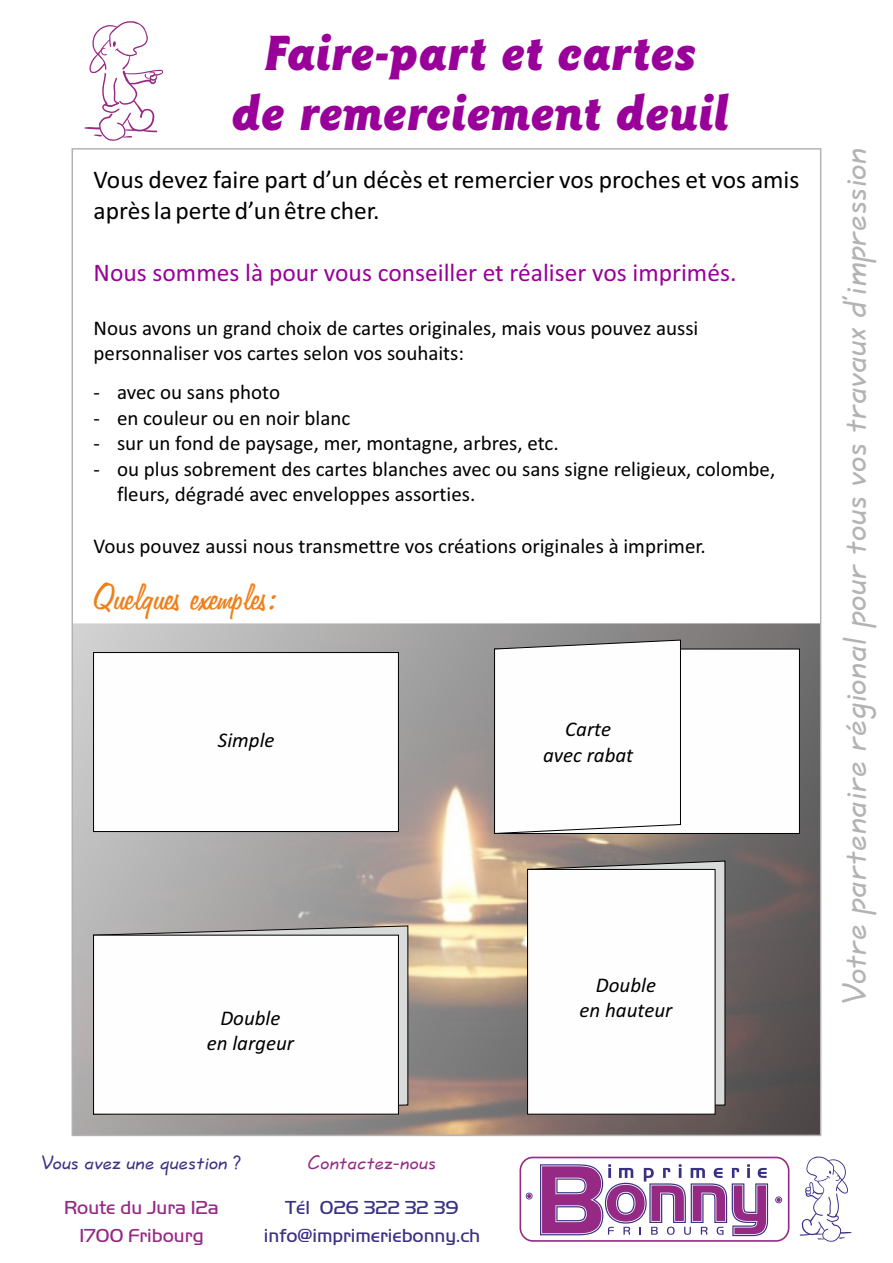
<style>
.page{position:relative;width:893px;height:1263px;background:#fff}
.page>*{position:absolute;margin:0;border:0;box-sizing:border-box;transform-origin:0 0}
.t1{font:italic 900 49.5px/60px "Goudy Sans IT Cby BT";color:#909;text-align:center}
.t2{font:42px "Freehand 575 BT Regular B";color:#ef7f1a}
.t3{font:36px "Quill Script";color:#b2b3b3}
.t4{font:25.5px/31.2px "Calibri";color:#000}
.t5{font:25.5px "Calibri";color:#909}
.t6{font:21px/25.7px "Calibri";color:#000}
.t7{font:italic 21px/25.5px "Calibri";color:#000;text-align:center}
.t8{font:21px "Quill Script";letter-spacing:-.005em;color:#393185}
.t9{font:21px "Quill Script";color:#962983}
.t10{font:19.65px "Handel Got D Ligh";color:#393185}
.t11{font:19.65px "Handel Got D Ligh";color:#962983}
</style>
<div class="page">
<img style="left:75px;top:623px;width:743px;height:510px">
<div style="left:93px;top:652px;width:306px;height:180px;background:#fefefe;border:1px solid #000"></div>
<svg style="left:93px;top:925px;width:315px;height:190px;background:#aaa9a8"></svg>
<div style="left:93px;top:935px;width:306px;height:179px;background:#fefefe;border:1px solid #000"></div>
<svg style="left:527px;top:860px;width:199px;height:246px;background:#a8a6a4"></svg>
<div style="left:527px;top:869px;width:188px;height:245px;background:#fefefe;border:1px solid #000"></div>
<div style="left:494px;top:649px;width:306px;height:185px;background:#fefefe;border:1px solid #000"></div>
<svg style="left:494px;top:639px;width:187px;height:195px"></svg>
<svg style="left:84px;top:21px;width:79px;height:120px"></svg>
<svg style="left:519px;top:1157px;width:270px;height:85px"></svg>
<svg style="left:800px;top:1156px;width:52px;height:86px"></svg>
<h1 class="t1" style="left:232px;top:27px;width:499px">Faire-part et cartes de remerciement deuil</h1>
<p class="t4" style="left:94px;top:166px;width:707px">Vous devez faire part d’un décès et remercier vos proches et vos amis après la perte d’un être cher.</p>
<p class="t5" style="left:94px;top:262px;width:644px">Nous sommes là pour vous conseiller et réaliser vos imprimés.</p>
<p class="t6" style="left:94px;top:317px;width:606px">Nous avons un grand choix de cartes originales, mais vous pouvez aussi personnaliser vos cartes selon vos souhaits:</p>
<p class="t6" style="left:94px;top:381px;width:188px">- avec ou sans photo</p>
<p class="t6" style="left:94px;top:406px;width:258px">- en couleur ou en noir blanc</p>
<p class="t6" style="left:94px;top:432px;width:467px">- sur un fond de paysage, mer, montagne, arbres, etc.</p>
<p class="t6" style="left:117px;top:458px;width:660px;text-indent:-23px">- ou plus sobrement des cartes blanches avec ou sans signe religieux, colombe, fleurs, dégradé avec enveloppes assorties.</p>
<p class="t6" style="left:94px;top:535px;width:614px">Vous pouvez aussi nous transmettre vos créations originales à imprimer.</p>
<h2 class="t2" style="left:94px;top:577px;width:187px">Quelques exemples:</h2>
<p class="t7" style="left:218px;top:729px;width:58px">Simple</p>
<p class="t7" style="left:543px;top:718px;width:92px">Carte<br>avec rabat</p>
<p class="t7" style="left:207px;top:1007px;width:89px">Double<br>en largeur</p>
<p class="t8" style="left:41px;top:1150px;width:201px">Vous avez une question ?</p>
<p class="t9" style="left:308px;top:1150px;width:130px">Contactez-nous</p>
<p class="t11" style="left:64px;top:1198px;width:156px">Route du Jura 12a</p>
<p class="t10" style="left:285px;top:1198px;width:175px">Tél 026 322 32 39</p>
<p class="t11" style="left:79px;top:1226px;width:126px">1700 Fribourg</p>
<p class="t10" style="left:264px;top:1226px;width:218px">info@imprimeriebonny.ch</p>
<p class="t7" style="left:580px;top:974px;width:94px">Double<br>en hauteur</p>
<h3 class="t3" style="left:834px;top:1004px;width:858px;rotate:-90deg">Votre partenaire régional pour tous vos travaux d’impression</h3>
</div>
